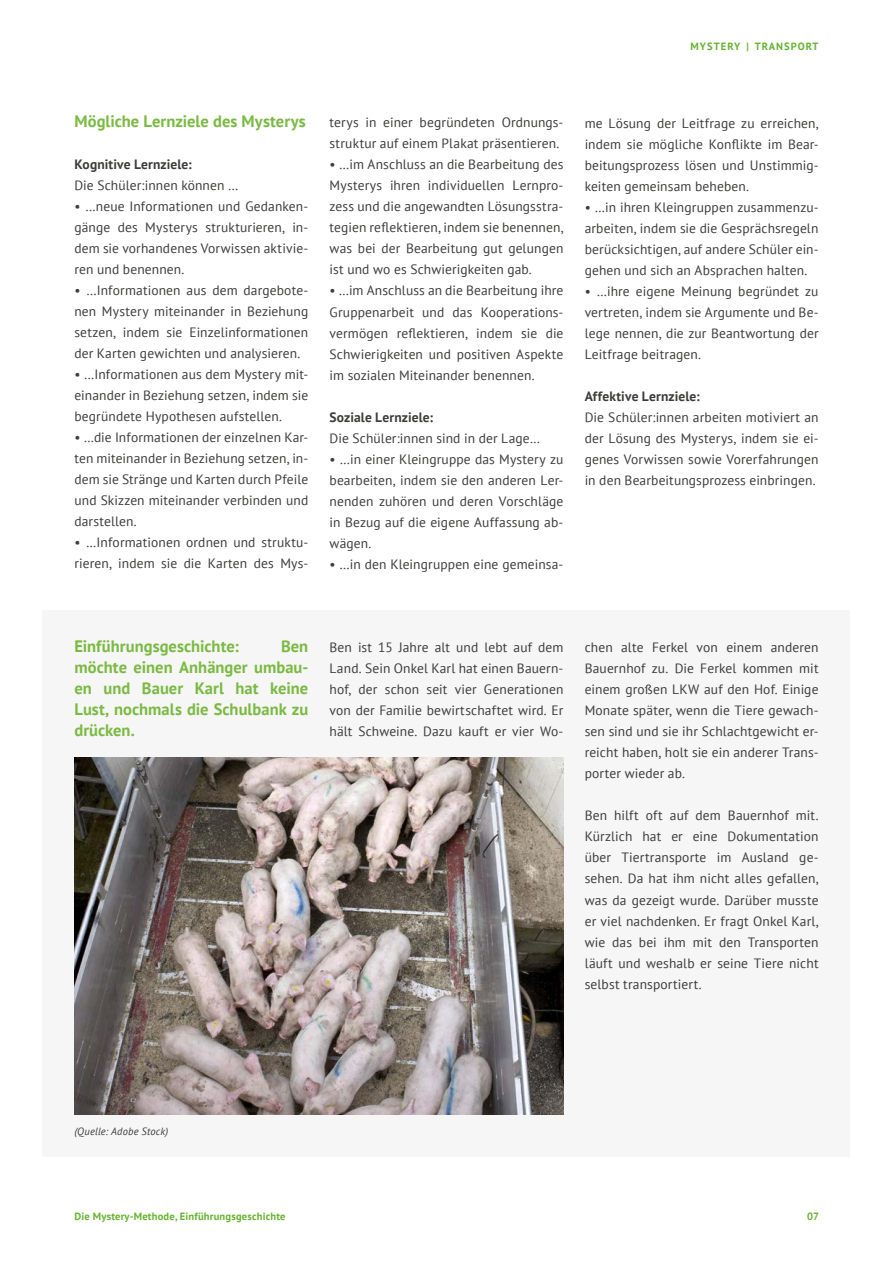
<style>
.page{position:relative;width:893px;height:1263px;background:#fff}
.page>*{position:absolute;margin:0;border:0;box-sizing:border-box;transform-origin:0 0}
.t1{font:700 16.5px/21px "PT Sans";color:#7aba42;text-align:justify}
.t2{font:13.5px/21px "PT Sans";letter-spacing:.01em;color:#3c3c3b;text-align:justify}
.t3{font:700 13.5px "PT Sans";letter-spacing:.01em;color:#3c3c3b}
.t4{font:700 10.5px "PT Sans";letter-spacing:.02em;color:#65b32e}
.t5{font:italic 10.5px "PT Sans";letter-spacing:.02em;color:#3c3c3b}
.t6{font:700 10.5px "PT Sans";letter-spacing:.1em;color:#65b32e}
</style>
<div class="page">
<div style="left:43px;top:610px;width:807px;height:546px;background:#f6f6f6"></div>
<img style="left:74px;top:757px;width:489px;height:357px">
<p class="t6" style="left:690px;top:40px;width:130px">MYSTERY | TRANSPORT</p>
<p class="t1" style="left:74px;top:111px;width:233px">Mögliche Lernziele des Mysterys</p>
<p class="t3" style="left:74px;top:156px;width:119px">Kognitive Lernziele:</p>
<p class="t2" style="left:74px;top:175px;width:165px">Die Schüler:innen können …</p>
<p class="t2" style="left:74px;top:196px;width:235px">• …neue Informationen und Gedanken&shy;gänge des Mysterys strukturieren, in&shy;dem sie vorhandenes Vorwissen aktivie&shy;ren und benennen.</p>
<p class="t2" style="left:74px;top:280px;width:235px">• …Informationen aus dem dargebote&shy;nen Mystery miteinander in Beziehung setzen, indem sie Einzelinformationen der Karten gewichten und analysieren.</p>
<p class="t2" style="left:74px;top:364px;width:235px">• …Informationen aus dem Mystery mit&shy;einander in Beziehung setzen, indem sie begründete Hypothesen aufstellen.</p>
<p class="t2" style="left:74px;top:427px;width:235px">• …die Informationen der einzelnen Kar&shy;ten miteinander in Beziehung setzen, in&shy;dem sie Stränge und Karten durch Pfeile und Skizzen miteinander verbinden und darstellen.</p>
<p class="t2" style="left:74px;top:532px;width:235px">• …Informationen ordnen und struktu&shy;rieren, indem sie die Karten des Mys-</p>
<p class="t2" style="left:330px;top:112px;width:235px">terys in einer begründeten Ordnungs&shy;struktur auf einem Plakat präsentieren.</p>
<p class="t2" style="left:330px;top:154px;width:235px">• …im Anschluss an die Bearbeitung des Mysterys ihren individuellen Lernpro&shy;zess und die angewandten Lösungsstra&shy;tegien reflektieren, indem sie benennen, was bei der Bearbeitung gut gelungen ist und wo es Schwierigkeiten gab.</p>
<p class="t2" style="left:330px;top:280px;width:235px">• …im Anschluss an die Bearbeitung ihre Gruppenarbeit und das Kooperations&shy;vermögen reflektieren, indem sie die Schwierigkeiten und positiven Aspekte im sozialen Miteinander benennen.</p>
<p class="t3" style="left:330px;top:408px;width:105px">Soziale Lernziele:</p>
<p class="t2" style="left:330px;top:427px;width:212px">Die Schüler:innen sind in der Lage…</p>
<p class="t2" style="left:330px;top:448px;width:235px">• …in einer Kleingruppe das Mystery zu bearbeiten, indem sie den anderen Ler&shy;nenden zuhören und deren Vorschläge in Bezug auf die eigene Auffassung ab&shy;wägen.</p>
<p class="t2" style="left:330px;top:553px;width:235px">• …in den Kleingruppen eine gemeinsa-</p>
<p class="t2" style="left:585px;top:112px;width:235px">me Lösung der Leitfrage zu erreichen, indem sie mögliche Konflikte im Bear&shy;beitungsprozess lösen und Unstimmig&shy;keiten gemeinsam beheben.</p>
<p class="t2" style="left:585px;top:196px;width:235px">• …in ihren Kleingruppen zusammenzu&shy;arbeiten, indem sie die Gesprächsregeln berücksichtigen, auf andere Schüler ein&shy;gehen und sich an Absprachen halten.</p>
<p class="t2" style="left:585px;top:280px;width:235px">• …ihre eigene Meinung begründet zu vertreten, indem sie Argumente und Be&shy;lege nennen, die zur Beantwortung der Leitfrage beitragen.</p>
<p class="t3" style="left:585px;top:387px;width:117px">Affektive Lernziele:</p>
<p class="t2" style="left:585px;top:406px;width:235px">Die Schüler:innen arbeiten motiviert an der Lösung des Mysterys, indem sie ei&shy;genes Vorwissen sowie Vorerfahrungen in den Bearbeitungsprozess einbringen.</p>
<p class="t1" style="left:74px;top:636px;width:166px">Einführungsgeschichte:</p>
<p class="t1" style="left:74px;top:636px;width:235px;text-indent:207px">Ben möchte einen Anhänger umbau&shy;en und Bauer Karl hat keine Lust, nochmals die Schulbank zu drücken.</p>
<p class="t2" style="left:330px;top:637px;width:235px">Ben ist 15 Jahre alt und lebt auf dem Land. Sein Onkel Karl hat einen Bauern&shy;hof, der schon seit vier Generationen von der Familie bewirtschaftet wird. Er hält Schweine. Dazu kauft er vier Wo-</p>
<p class="t2" style="left:585px;top:637px;width:235px">chen alte Ferkel von einem anderen Bauernhof zu. Die Ferkel kommen mit einem großen LKW auf den Hof. Einige Monate später, wenn die Tiere gewach&shy;sen sind und sie ihr Schlachtgewicht er&shy;reicht haben, holt sie ein anderer Trans&shy;porter wieder ab.</p>
<p class="t2" style="left:585px;top:805px;width:235px">Ben hilft oft auf dem Bauernhof mit.<br>Kürzlich hat er eine Dokumentation über Tiertransporte im Ausland ge&shy;sehen. Da hat ihm nicht alles gefallen, was da gezeigt wurde. Darüber musste er viel nachdenken. Er fragt Onkel Karl, wie das bei ihm mit den Transporten läuft und weshalb er seine Tiere nicht selbst transportiert.</p>
<p class="t5" style="left:74px;top:1125px;width:95px">(Quelle: Adobe Stock)</p>
<p class="t4" style="left:74px;top:1210px;width:213px">Die Mystery-Methode, Einführungsgeschichte</p>
<p class="t4" style="left:807px;top:1210px;width:14px">07</p>
</div>
